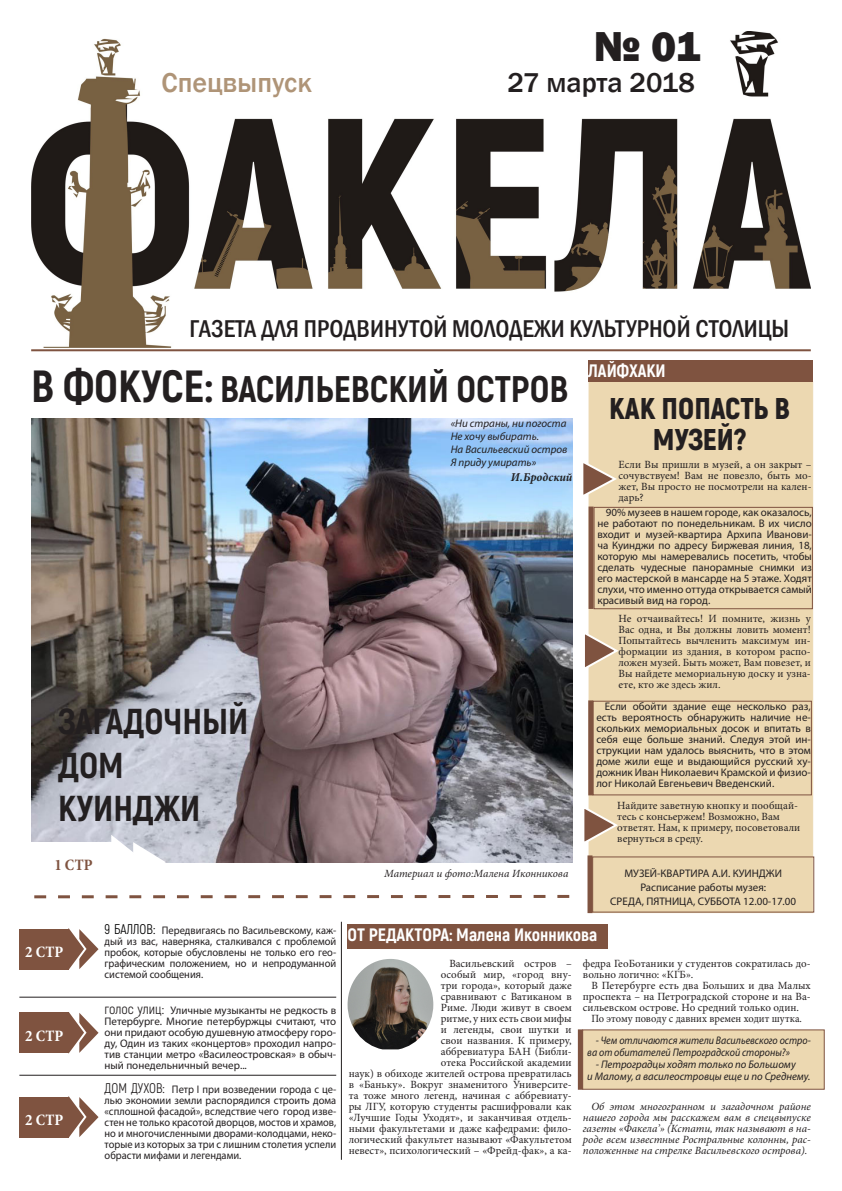
<style>
.page{position:relative;width:842px;height:1191px;background:#fff}
.page>*{position:absolute;margin:0;border:0;box-sizing:border-box;transform-origin:0 0}
.t1{font:800 43px "Franklin Gothic";color:#231f20}
.t2{font:800 37px "Akrobat";color:#231f20}
.t3{font:800 36px "Akrobat";color:#231f20}
.t4{font:900 30px/31px "Akrobat";color:#231f20;text-align:center}
.t5{font:500 28px "Franklin Gothic";color:#231f20}
.t6{font:500 28px "Franklin Gothic";color:#af9477}
.t7{font:500 condensed 25px "Franklin Gothic";color:#231f20}
.t8{font:800 18px "Akrobat";color:#fff}
.t9{font:700 condensed 16px "Minion Pro";letter-spacing:.015em;color:#fff}
.t10{font:700 condensed 16px "Minion Pro";color:#7f5340}
.t11{font:italic 700 12px "Minion Pro";letter-spacing:.005em;color:#231f20}
.t12{font:11px/11px "Minion Pro";color:#231f20;text-align:justify}
.t13{font:11px/11px "Myriad Pro";color:#231f20;text-align:justify}
.t14{font:11px/11px "Myriad Pro";color:#231f20;text-align:justify;scale:.95 1}
.t15{font:italic 11px/11px "Minion Pro";color:#231f20;text-align:justify}
.t16{font:italic 11px "Myriad Pro";color:#231f20}
.t17{font:italic 11px/12px "Myriad Pro";color:#231f20;scale:.91 1}
.t18{font:11px "Minion Pro";color:#231f20;scale:.95 1}
.s1{font-size:45px}
.s2{font-family:"Akrobat";font-size:14px;color:#000}
.s3{font-family:"Akrobat";font-size:14px}
</style>
<div class="page">
<div style="left:588px;top:381px;width:225px;height:532px;background:#ecd8b1;border:1px solid #ecd8b1"></div>
<div style="left:582px;top:1029px;width:243px;height:60px;background:#ecd8b1"></div>
<img style="left:31px;top:31px;width:779px;height:316px">
<hr style="left:31px;top:349px;width:780px;height:2px;background:#7f5340">
<img style="left:31px;top:418px;width:541px;height:414px">
<svg style="left:65px;top:928px;width:34px;height:42px"></svg>
<div style="left:19px;top:929px;width:50px;height:40px;background:#7f5340"></div>
<svg style="left:65px;top:1012px;width:34px;height:42px"></svg>
<div style="left:19px;top:1012px;width:50px;height:40px;background:#7f5340"></div>
<svg style="left:65px;top:1096px;width:34px;height:42px"></svg>
<div style="left:19px;top:1097px;width:50px;height:40px;background:#7f5340"></div>
<hr style="left:19px;top:996px;width:317px;height:1px;background:#231f20">
<hr style="left:19px;top:1074px;width:317px;height:1px;background:#231f20">
<hr style="left:341px;top:921px;width:1px;height:238px;background:#231f20">
<svg style="left:31px;top:832px;width:541px;height:67px"></svg>
<div style="left:31px;top:842px;width:85px;height:40px;background:#fff"></div>
<div style="left:588px;top:360px;width:225px;height:21px;background:#7f5340"></div>
<div style="left:348px;top:924px;width:260px;height:24px;background:#7f5340"></div>
<img style="left:348px;top:959px;width:85px;height:90px">
<div style="left:578px;top:1029px;width:5px;height:60px;background:#7f5340"></div>
<svg style="left:583px;top:458px;width:34px;height:42px"></svg>
<div style="left:593px;top:507px;width:220px;height:102px;border:1px solid #7f5340"></div>
<div style="left:588px;top:506px;width:5px;height:103px;background:#7f5340"></div>
<svg style="left:585px;top:629px;width:34px;height:43px"></svg>
<div style="left:592px;top:700px;width:220px;height:95px;border:1px solid #7f5340"></div>
<div style="left:588px;top:700px;width:5px;height:95px;background:#7f5340"></div>
<svg style="left:584px;top:803px;width:34px;height:43px"></svg>
<div style="left:592px;top:856px;width:222px;height:56px;border:1px solid #7f5340"></div>
<div style="left:587px;top:855px;width:5px;height:58px;background:#7f5340"></div>
<p class="t1" style="left:594px;top:19px;width:108px">№ 01</p>
<p class="t6" style="left:162px;top:66px;width:151px">Спецвыпуск</p>
<p class="t5" style="left:507px;top:66px;width:189px">27 марта 2018</p>
<p class="t7" style="left:189px;top:312px;width:601px">ГАЗЕТА ДЛЯ ПРОДВИНУТОЙ МОЛОДЕЖИ КУЛЬТУРНОЙ СТОЛИЦЫ</p>
<p class="t2" style="left:31px;top:365px;width:539px"><span class="s1">В ФОКУСЕ:</span> ВАСИЛЬЕВСКИЙ ОСТРОВ</p>
<p class="t8" style="left:588px;top:359px;width:79px">ЛАЙФХАКИ</p>
<p class="t4" style="left:609px;top:392px;width:183px">КАК ПОПАСТЬ В<br>МУЗЕЙ?</p>
<p class="t16" style="left:451px;top:416px;width:117px">«Ни страны, ни погоста</p>
<p class="t16" style="left:451px;top:429px;width:90px">Не хочу выбирать.</p>
<p class="t16" style="left:451px;top:442px;width:118px">На Васильевский остров</p>
<p class="t16" style="left:451px;top:455px;width:87px">Я приду умирать»</p>
<p class="t11" style="left:511px;top:468px;width:63px">И.Бродский</p>
<p class="t12" style="left:619px;top:459px;width:194px">Если Вы пришли в музей, а он закрыт – сочувствуем! Вам не повезло, быть мо&shy;жет, Вы просто не посмотрели на кален&shy;дарь?</p>
<p class="t3" style="left:58px;top:699px;width:192px">ЗАГАДОЧНЫЙ</p>
<p class="t3" style="left:58px;top:742px;width:67px">ДОМ</p>
<p class="t3" style="left:58px;top:785px;width:144px">КУИНДЖИ</p>
<p class="t10" style="left:54px;top:854px;width:40px">1 СТР</p>
<p class="t9" style="left:25px;top:941px;width:40px">2 СТР</p>
<p class="t9" style="left:25px;top:1024px;width:40px">2 СТР</p>
<p class="t9" style="left:25px;top:1108px;width:40px">2 СТР</p>
<p class="t14" style="left:105px;top:925px;width:245px"><span class="s2">9 БАЛЛОВ:</span> Передвигаясь по Васильевскому, каж&shy;дый из вас, наверняка, сталкивался с проблемой пробок, которые обусловлены не только его гео&shy;графическим положением, но и непродуманной системой сообщения.</p>
<p class="t13" style="left:105px;top:1004px;width:233px"><span class="s3">голос улиц:</span> Уличные музыканты не редкость в Петербурге. Многие петербуржцы считают, что они придают особую душевную атмосферу горо&shy;ду, Один из таких «концертов» проходил напро&shy;тив станции метро «Василеостровская» в обыч&shy;ный понедельничный вечер...</p>
<p class="t14" style="left:105px;top:1083px;width:245px"><span class="s3">ДОМ ДУХОВ:</span> Петр I при возведении города с це&shy;лью экономии земли распорядился строить дома «сплошной фасадой», вследствие чего город изве&shy;стен не только красотой дворцов, мостов и храмов, но и многочисленными дворами-колодцами, неко&shy;торые из которых за три с лишним столетия успели обрасти мифами и легендами.</p>
<p class="t15" style="left:384px;top:867px;width:186px">Материал и фото:Малена Иконникова</p>
<p class="t13" style="left:597px;top:507px;width:216px;text-indent:9px">90% музеев в нашем городе, как оказалось, не работают по понедельникам. В их число входит и музей-квартира Архипа Иванови&shy;ча Куинджи по адресу Биржевая линия, 18, которую мы намеревались посетить, чтобы сделать чудесные панорамные снимки из его мастерской в мансарде на 5 этаже. Ходят слухи, что именно оттуда открывается самый красивый вид на город.</p>
<p class="t12" style="left:619px;top:613px;width:194px">Не отчаивайтесь! И помните, жизнь у Вас одна, и Вы должны ловить момент!<br>Попытайтесь вычленить максимум ин&shy;формации из здания, в котором распо&shy;ложен музей. Быть может, Вам повезет, и Вы найдете мемориальную доску и узна&shy;ете, кто же здесь жил.</p>
<p class="t13" style="left:596px;top:700px;width:216px;text-indent:9px">Если обойти здание еще несколько раз, есть вероятность обнаружить наличие не&shy;скольких мемориальных досок и впитать в себя еще больше знаний. Следуя этой ин&shy;струкции нам удалось выяснить, что в этом доме жили еще и выдающийся русский ху&shy;дожник Иван Николаевич Крамской и физио&shy;лог Николай Евгеньевич Введенский.</p>
<p class="t12" style="left:617px;top:800px;width:185px;text-align:left">Найдите заветную кнопку и пообщай&shy;тесь с консьержем! Возможно, Вам ответят. Нам, к примеру, посоветовали вернуться в среду.</p>
<p class="t13" style="left:624px;top:867px;width:159px">МУЗЕЙ-КВАРТИРА А.И. КУИНДЖИ</p>
<p class="t13" style="left:640px;top:881px;width:127px">Расписание работы музея:</p>
<p class="t13" style="left:610px;top:895px;width:187px">СРЕДА, ПЯТНИЦА, СУББОТА 12.00-17.00</p>
<p class="t8" style="left:348px;top:923px;width:251px">ОТ РЕДАКТОРА: Малена Иконникова</p>
<p class="t12" style="left:349px;top:958px;width:225px;text-align:right">Васильевский остров –<br>особый мир, «город вну-<br>три города», который даже<br>сравнивают с Ватиканом в<br>Риме. Люди живут в своем<br>ритме, у них есть свои мифы<br>и легенды, свои шутки и<br>свои названия. К примеру,<br>аббревиатура БАН (Библи-<br>отека Российской академии<br>наук) в обиходе жителей острова превратилась в «Баньку». Вокруг знаменитого Университе&shy;та тоже много легенд, начиная с аббревиату&shy;ры ЛГУ, которую студенты расшифровали как «Лучшие Годы Уходят», и заканчивая отдель&shy;ными факультетами и даже кафедрами: фило&shy;логический факультет называют «Факультетом невест», психологический – «Фрейд-фак», а ка-</p>
<p class="t12" style="left:583px;top:957px;width:229px">федра ГеоБотаники у студентов сократилась до&shy;вольно логично: «КГБ».</p>
<p class="t12" style="left:583px;top:979px;width:229px;text-indent:9px">В Петербурге есть два Больших и два Малых проспекта – на Петроградской стороне и на Ва&shy;сильевском острове. Но средний только один.</p>
<p class="t18" style="left:591px;top:1010px;width:223px">По этому поводу с давних времен ходит шутка.</p>
<p class="t17" style="left:587px;top:1033px;width:247px;text-indent:9px">- Чем отличаются жители Васильевского остро&shy;ва от обитателей Петроградской стороны?»</p>
<p class="t16" style="left:596px;top:1057px;width:201px">- Петроградцы ходят только по Большому</p>
<p class="t16" style="left:587px;top:1069px;width:225px">и Малому, а василеостровцы еще и по Среднему.</p>
<p class="t15" style="left:583px;top:1101px;width:229px;text-indent:9px">Об этом многогранном и загадочном районе нашего города мы расскажем вам в спецвыпуске газеты «Факела’» (Кстати, так называют в на&shy;роде всем известные Ростральные колонны, рас&shy;положенные на стрелке Васильевского острова).</p>
</div>
